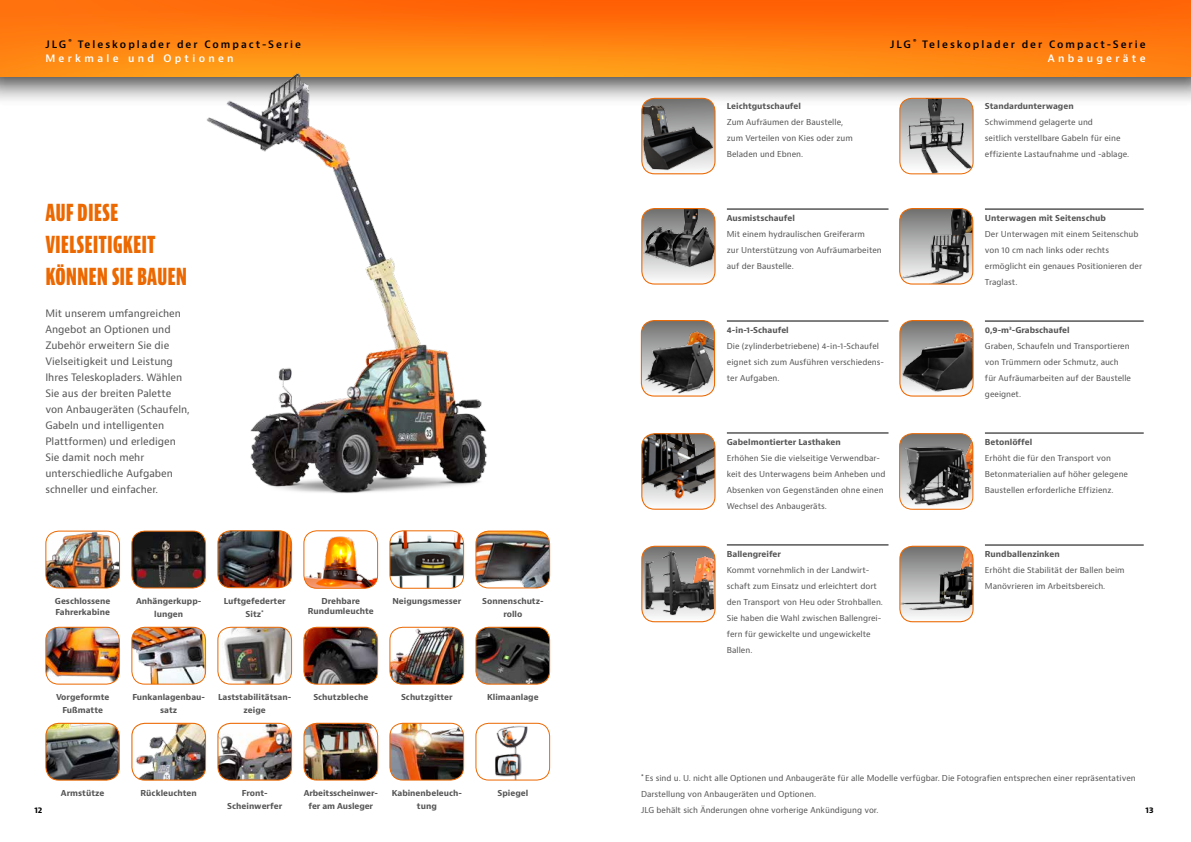
<style>
.page{position:relative;width:1191px;height:842px;background:#fff}
.page>*{position:absolute;margin:0;border:0;box-sizing:border-box;transform-origin:0 0}
.t1{font:800 extra-condensed 25px/32px "Bernino Sans";color:#ec6801}
.t2{font:10px/16px "Bernino Sans";color:#565656}
.t3{font:600 10px/14px "Bernino Sans";letter-spacing:.2em;color:#000;text-align:right}
.t4{font:8px/16px "Bernino Sans";color:#565656}
.t5{font:700 8px/13px "Bernino Sans";color:#565656;text-align:center}
.t6{font:700 8px "Bernino Sans";color:#000}
.s1{color:#fff}
.s2{font-weight:700}
</style>
<div class="page">
<div style="left:0;top:0;width:1191px;height:107px;background:#000;opacity:.75"></div>
<img style="left:0;top:0;width:1191px;height:77px">
<img style="left:191px;top:49px;width:307px;height:444px">
<img style="left:476px;top:627px;width:73px;height:56px">
<div style="left:475px;top:627px;width:75px;height:58px;border:1px solid #ec6801;border-radius:13px"></div>
<img style="left:390px;top:627px;width:73px;height:56px">
<div style="left:389px;top:627px;width:75px;height:58px;border:1px solid #ec6801;border-radius:13px"></div>
<img style="left:304px;top:627px;width:73px;height:56px">
<div style="left:303px;top:627px;width:75px;height:58px;border:1px solid #ec6801;border-radius:13px"></div>
<img style="left:132px;top:627px;width:73px;height:56px">
<div style="left:131px;top:627px;width:75px;height:58px;border:1px solid #ec6801;border-radius:13px"></div>
<img style="left:46px;top:627px;width:73px;height:56px">
<div style="left:45px;top:627px;width:75px;height:58px;border:1px solid #ec6801;border-radius:13px"></div>
<img style="left:476px;top:531px;width:73px;height:57px">
<div style="left:475px;top:531px;width:75px;height:57px;border:1px solid #ec6801;border-radius:13px"></div>
<img style="left:391px;top:531px;width:72px;height:56px">
<div style="left:389px;top:530px;width:75px;height:59px;border:1px solid #ec6801;border-radius:13px"></div>
<img style="left:305px;top:531px;width:72px;height:56px">
<div style="left:303px;top:530px;width:75px;height:59px;border:1px solid #ec6801;border-radius:13px"></div>
<img style="left:219px;top:531px;width:72px;height:57px">
<div style="left:217px;top:530px;width:75px;height:58px;border:1px solid #ec6801;border-radius:13px"></div>
<img style="left:132px;top:531px;width:73px;height:57px">
<div style="left:131px;top:531px;width:75px;height:57px;border:1px solid #ec6801;border-radius:13px"></div>
<img style="left:46px;top:531px;width:74px;height:57px">
<div style="left:45px;top:531px;width:75px;height:57px;border:1px solid #ec6801;border-radius:13px"></div>
<img style="left:476px;top:723px;width:73px;height:57px">
<div style="left:475px;top:723px;width:75px;height:57px;border:1px solid #ec6801;border-radius:13px"></div>
<img style="left:390px;top:723px;width:73px;height:57px">
<div style="left:389px;top:723px;width:75px;height:57px;border:1px solid #ec6801;border-radius:13px"></div>
<img style="left:304px;top:723px;width:74px;height:57px">
<div style="left:303px;top:723px;width:75px;height:57px;border:1px solid #ec6801;border-radius:13px"></div>
<img style="left:218px;top:723px;width:73px;height:56px">
<div style="left:217px;top:723px;width:75px;height:58px;border:1px solid #ec6801;border-radius:13px"></div>
<img style="left:132px;top:723px;width:73px;height:56px">
<div style="left:131px;top:723px;width:75px;height:58px;border:1px solid #ec6801;border-radius:13px"></div>
<img style="left:46px;top:723px;width:73px;height:56px">
<div style="left:45px;top:723px;width:75px;height:58px;border:1px solid #ec6801;border-radius:13px"></div>
<img style="left:218px;top:627px;width:73px;height:56px">
<div style="left:217px;top:627px;width:75px;height:58px;border:1px solid #ec6801;border-radius:13px"></div>
<img style="left:900px;top:98px;width:73px;height:76px">
<div style="left:899px;top:98px;width:74px;height:76px;border:1px solid #ec6801;border-radius:12px"></div>
<img style="left:899px;top:209px;width:73px;height:74px">
<div style="left:899px;top:208px;width:74px;height:77px;border:1px solid #ec6801;border-radius:13px"></div>
<img style="left:642px;top:98px;width:73px;height:73px">
<div style="left:641px;top:98px;width:74px;height:76px;border:1px solid #ec6801;border-radius:13px"></div>
<img style="left:642px;top:209px;width:73px;height:74px">
<div style="left:641px;top:208px;width:74px;height:77px;border:1px solid #ec6801;border-radius:13px"></div>
<img style="left:642px;top:546px;width:73px;height:76px">
<div style="left:641px;top:546px;width:74px;height:76px;border:1px solid #ec6801;border-radius:13px"></div>
<img style="left:900px;top:546px;width:73px;height:76px">
<div style="left:899px;top:546px;width:74px;height:76px;border:1px solid #ec6801;border-radius:13px"></div>
<img style="left:641px;top:321px;width:73px;height:75px">
<div style="left:641px;top:320px;width:74px;height:77px;border:1px solid #ec6801;border-radius:13px"></div>
<img style="left:900px;top:321px;width:73px;height:74px">
<div style="left:899px;top:320px;width:74px;height:77px;border:1px solid #ec6801;border-radius:13px"></div>
<img style="left:643px;top:434px;width:72px;height:75px">
<div style="left:641px;top:433px;width:74px;height:77px;border:1px solid #ec6801;border-radius:13px"></div>
<img style="left:900px;top:434px;width:73px;height:75px">
<div style="left:899px;top:433px;width:74px;height:77px;border:1px solid #ec6801;border-radius:13px"></div>
<hr style="left:727px;top:209px;width:161px;height:1px;background:#000">
<hr style="left:727px;top:321px;width:161px;height:1px;background:#000">
<hr style="left:727px;top:433px;width:161px;height:1px;background:#000">
<hr style="left:727px;top:545px;width:161px;height:1px;background:#000">
<hr style="left:985px;top:209px;width:158px;height:1px;background:#000">
<hr style="left:985px;top:321px;width:158px;height:1px;background:#000">
<hr style="left:985px;top:433px;width:158px;height:1px;background:#000">
<hr style="left:985px;top:545px;width:158px;height:1px;background:#000">
<p class="t3" style="left:45px;top:37px;width:257px;text-align:left">JLG <sup>®</sup> Teleskoplader der Compact-Serie<br><span class="s1">Merkmale und Optionen</span></p>
<p class="t3" style="left:890px;top:37px;width:257px">JLG <sup>®</sup> Teleskoplader der Compact-Serie<br><span class="s1">Anbaugeräte</span></p>
<p class="t5" style="left:727px;top:99px;width:76px">Leichtgutschaufel</p>
<p class="t4" style="left:727px;top:114px;width:127px">Zum Aufräumen der Baustelle, zum Verteilen von Kies oder zum<br>Beladen und Ebnen.</p>
<p class="t5" style="left:985px;top:99px;width:90px">Standardunterwagen</p>
<p class="t4" style="left:985px;top:114px;width:146px">Schwimmend gelagerte und<br>seitlich verstellbare Gabeln für eine effiziente Lastaufnahme und -ablage.</p>
<h1 class="t1" style="left:45px;top:196px;width:143px">AUF DIESE<br>VIELSEITIGKEIT<br>KÖNNEN SIE BAUEN</h1>
<p class="t2" style="left:45px;top:305px;width:146px">Mit unserem umfangreichen<br>Angebot an Optionen und<br>Zubehör erweitern Sie die<br>Vielseitigkeit und Leistung<br>Ihres Teleskopladers. Wählen<br>Sie aus der breiten Palette von Anbaugeräten (Schaufeln,<br>Gabeln und intelligenten<br>Plattformen) und erledigen<br>Sie damit noch mehr unterschiedliche Aufgaben schneller und einfacher.</p>
<p class="t5" style="left:727px;top:211px;width:70px">Ausmistschaufel</p>
<p class="t4" style="left:727px;top:226px;width:156px">Mit einem hydraulischen Greiferarm<br>zur Unterstützung von Aufräumarbeiten auf der Baustelle.</p>
<p class="t5" style="left:727px;top:323px;width:63px">4-in-1-Schaufel</p>
<p class="t4" style="left:727px;top:338px;width:159px">Die (zylinderbetriebene) 4-in-1-Schaufel eignet sich zum Ausführen verschiedens&shy;ter Aufgaben.</p>
<p class="t5" style="left:727px;top:435px;width:115px">Gabelmontierter Lasthaken</p>
<p class="t4" style="left:727px;top:450px;width:160px">Erhöhen Sie die vielseitige Verwendbar&shy;keit des Unterwagens beim Anheben und Absenken von Gegenständen ohne einen Wechsel des Anbaugeräts.</p>
<p class="t5" style="left:985px;top:211px;width:122px">Unterwagen mit Seitenschub</p>
<p class="t4" style="left:985px;top:226px;width:159px">Der Unterwagen mit einem Seitenschub von 10 cm nach links oder rechts ermöglicht ein genaues Positionieren der<br>Traglast.</p>
<p class="t4" style="left:985px;top:322px;width:148px"><span class="s2">0,9-m</span><sup>3</sup><span class="s2">-Grabschaufel<br></span>Graben, Schaufeln und Transportieren von Trümmern oder Schmutz, auch für Aufräumarbeiten auf der Baustelle geeignet.</p>
<p class="t5" style="left:985px;top:435px;width:49px">Betonlöffel</p>
<p class="t4" style="left:985px;top:450px;width:145px">Erhöht die für den Transport von<br>Betonmaterialien auf höher gelegene<br>Baustellen erforderliche Effizienz.</p>
<p class="t5" style="left:55px;top:595px;width:57px;line-height:11px;text-align:left">Geschlossene<br>Fahrerkabine</p>
<p class="t5" style="left:136px;top:594px;width:67px">Anhängerkupp&shy;lungen</p>
<p class="t5" style="left:224px;top:594px;width:64px">Luftgefederter<br>Sitz<sup>*</sup></p>
<p class="t5" style="left:308px;top:596px;width:67px;line-height:10px">Drehbare<br>Rundumleuchte</p>
<p class="t5" style="left:392px;top:594px;width:70px">Neigungsmesser</p>
<p class="t5" style="left:482px;top:594px;width:63px">Sonnenschutz&shy;rollo</p>
<p class="t5" style="left:727px;top:547px;width:56px">Ballengreifer</p>
<p class="t4" style="left:727px;top:562px;width:157px">Kommt vornehmlich in der Landwirt&shy;schaft zum Einsatz und erleichtert dort den Transport von Heu oder Strohballen.<br>Sie haben die Wahl zwischen Ballengrei&shy;fern für gewickelte und ungewickelte Ballen.</p>
<p class="t5" style="left:985px;top:547px;width:76px">Rundballenzinken</p>
<p class="t4" style="left:985px;top:562px;width:141px">Erhöht die Stabilität der Ballen beim<br>Manövrieren im Arbeitsbereich.</p>
<p class="t5" style="left:56px;top:690px;width:55px">Vorgeformte<br>Fußmatte</p>
<p class="t5" style="left:132px;top:690px;width:74px">Funkanlagenbau&shy;satz</p>
<p class="t5" style="left:218px;top:690px;width:75px">Laststabilitätsan&shy;zeige</p>
<p class="t5" style="left:313px;top:690px;width:56px">Schutzbleche</p>
<p class="t5" style="left:401px;top:690px;width:53px">Schutzgitter</p>
<p class="t5" style="left:487px;top:690px;width:53px">Klimaanlage</p>
<p class="t4" style="left:641px;top:770px;width:496px"><sup>*</sup> Es sind u. U. nicht alle Optionen und Anbaugeräte für alle Modelle verfügbar. Die Fotografien entsprechen einer repräsentativen<br>Darstellung von Anbaugeräten und Optionen.<br>JLG behält sich Änderungen ohne vorherige Ankündigung vor.</p>
<p class="t5" style="left:497px;top:786px;width:32px">Spiegel</p>
<p class="t5" style="left:141px;top:786px;width:58px">Rückleuchten</p>
<p class="t5" style="left:304px;top:786px;width:76px">Arbeitsscheinwer&shy;fer am Ausleger</p>
<p class="t5" style="left:392px;top:786px;width:72px">Kabinenbeleuch&shy;tung</p>
<p class="t5" style="left:61px;top:786px;width:45px">Armstütze</p>
<p class="t5" style="left:227px;top:786px;width:56px">Front-<br>Scheinwerfer</p>
<p class="t6" style="left:35px;top:805px;width:9px">12</p>
<p class="t6" style="left:1145px;top:805px;width:9px">13</p>
</div>
